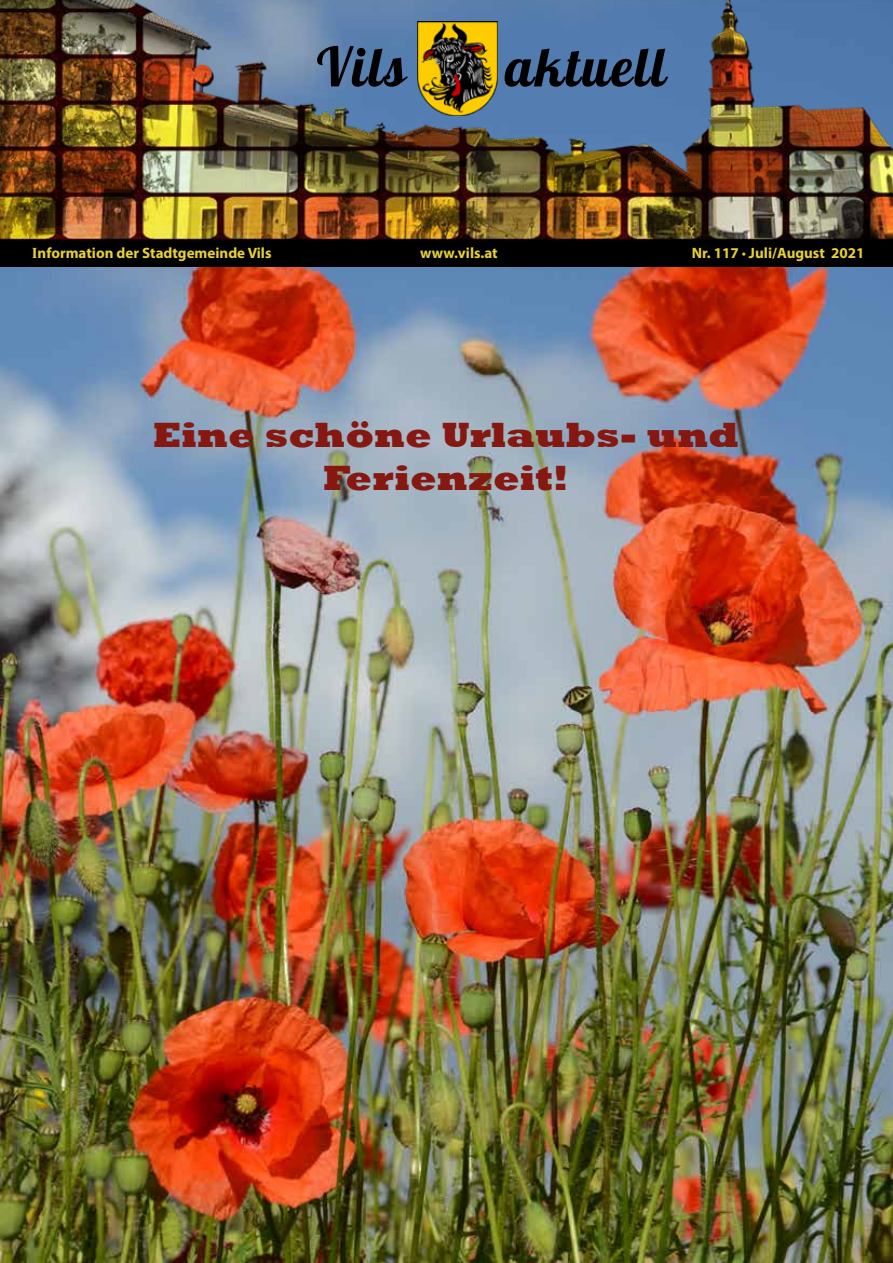
<style>
.page{position:relative;width:893px;height:1263px;background:#fff}
.page>*{position:absolute;margin:0;border:0;box-sizing:border-box;transform-origin:0 0}
.t1{font:54px "Lobster";letter-spacing:.04em;color:#000}
.t2{font:800 36px/43.2px "Rockwell";color:#851811;text-align:center;scale:1.07 1}
.t3{font:700 15px "Myriad Pro";color:#e7d035}
.s1{font-family:"Times New Roman"}
.s2{font-weight:400}
</style>
<div class="page">
<img style="left:0;top:266px;width:893px;height:997px">
<img style="left:0;top:0;width:893px;height:266px">
<img style="left:417px;top:21px;width:80px;height:95px">
<h1 class="t1" style="left:317px;top:32px;width:91px">Vils</h1>
<h1 class="t1" style="left:505px;top:32px;width:162px">aktuell</h1>
<p class="t3" style="left:32px;top:243px;width:241px"><span class="s1">I</span>nformation der Stadtgemeinde Vils</p>
<p class="t3" style="left:420px;top:243px;width:79px">www.vils.at</p>
<p class="t3" style="left:692px;top:243px;width:174px">Nr. 117 <span class="s2">•</span> Juli/August 2021</p>
<h2 class="t2" style="left:153px;top:414px;width:549px">Eine schöne Urlaubs- und<br>Ferienzeit!</h2>
</div>
